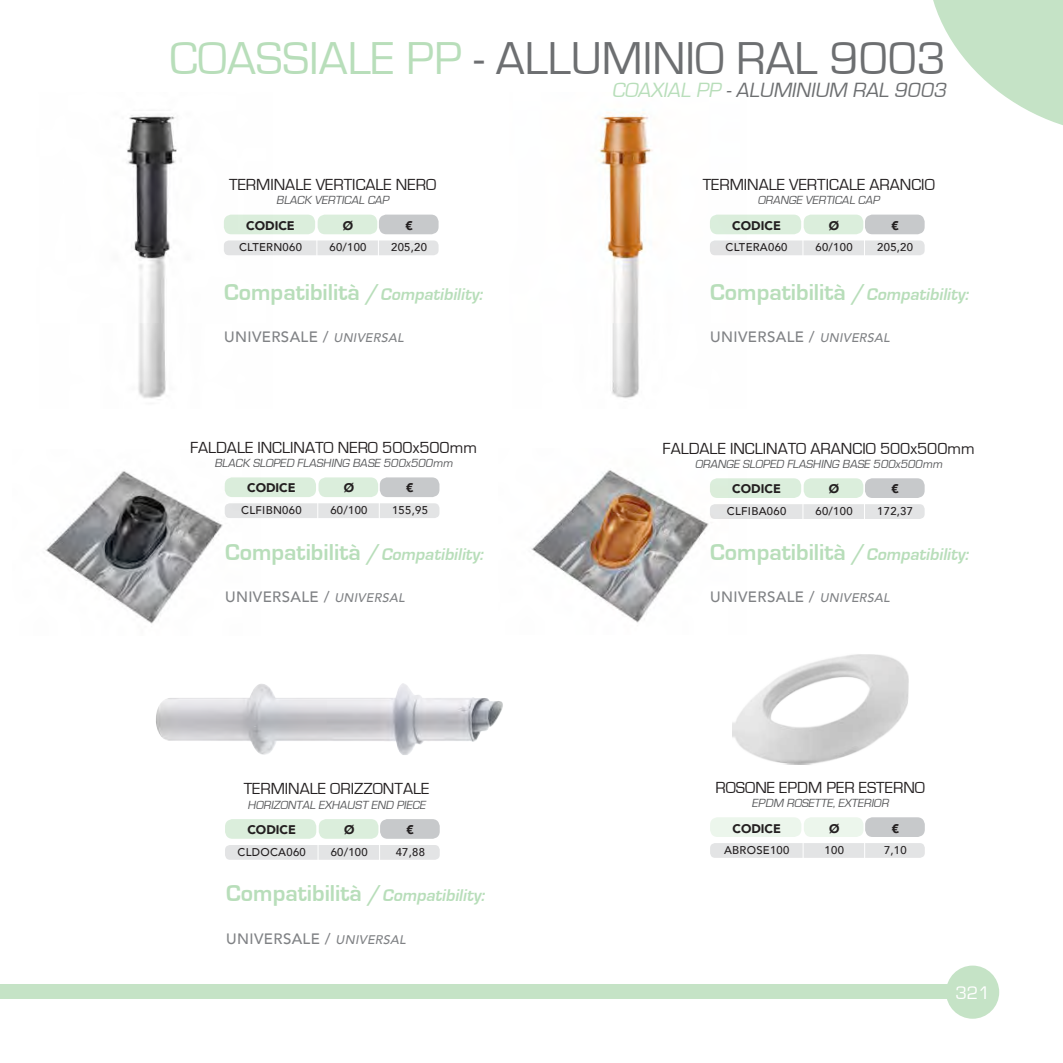
<style>
.page{position:relative;width:1063px;height:1063px;background:#fff}
.page>*{position:absolute;margin:0;border:0;box-sizing:border-box;transform-origin:0 0}
.t1{font:47.5px "Eurostile";color:#6d6f71}
.t2{font:700 23.75px "Eurostile";color:#b8deba}
.t3{font:italic 21.25px "Eurostile";color:#6d6f71}
.t4{font:18.75px "Eurostile";color:#fff}
.t5{font:16.5px "Eurostile";color:#231f20}
.t6{font:500 15px "Avenir";letter-spacing:.025em;color:#808285}
.t7{font:900 12.5px "Avenir";color:#231f20}
.t8{font:italic 12.12px "Eurostile";color:#58595b}
.t9{font:500 11.25px "Avenir";letter-spacing:.025em;color:#231f20}
.s1{color:#b8deba}
.s2{font-style:italic;font-size:17.5px}
.s3{font-style:italic;font-size:12.5px}
</style>
<div class="page">
<div style="left:0;top:985px;width:958px;height:14px;background:#c5e3c6"></div>
<div style="left:946px;top:966px;width:53px;height:53px;background:#c5e3c6;border-radius:50%"></div>
<div style="left:224px;top:215px;width:91px;height:19px;background:#dbeedc;border-radius:7px"></div>
<div style="left:225px;top:477px;width:91px;height:20px;background:#dbeedc;border-radius:7px"></div>
<div style="left:710px;top:215px;width:91px;height:19px;background:#dbeedc;border-radius:7px"></div>
<div style="left:710px;top:478px;width:91px;height:20px;background:#dbeedc;border-radius:7px"></div>
<div style="left:318px;top:215px;width:59px;height:19px;background:#dbeedc;border-radius:8px"></div>
<div style="left:319px;top:477px;width:59px;height:20px;background:#dbeedc;border-radius:8px"></div>
<div style="left:804px;top:215px;width:59px;height:19px;background:#dbeedc;border-radius:8px"></div>
<div style="left:804px;top:478px;width:59px;height:20px;background:#dbeedc;border-radius:8px"></div>
<div style="left:379px;top:215px;width:60px;height:19px;background:#c7c9cb;border-radius:8px"></div>
<div style="left:380px;top:477px;width:59px;height:20px;background:#c7c9cb;border-radius:8px"></div>
<div style="left:865px;top:215px;width:60px;height:19px;background:#c7c9cb;border-radius:8px"></div>
<div style="left:865px;top:478px;width:60px;height:20px;background:#c7c9cb;border-radius:8px"></div>
<div style="left:224px;top:240px;width:215px;height:15px;background:#e3e4e5;border-radius:5px"></div>
<div style="left:225px;top:503px;width:214px;height:15px;background:#e3e4e5;border-radius:5px"></div>
<div style="left:710px;top:240px;width:215px;height:15px;background:#e3e4e5;border-radius:5px"></div>
<div style="left:710px;top:504px;width:215px;height:15px;background:#e3e4e5;border-radius:5px"></div>
<hr style="left:316px;top:236px;width:1px;height:109px;background:#fff">
<hr style="left:317px;top:499px;width:1px;height:108px;background:#fff">
<hr style="left:802px;top:236px;width:1px;height:109px;background:#fff">
<hr style="left:802px;top:499px;width:1px;height:109px;background:#fff">
<hr style="left:378px;top:236px;width:1px;height:107px;background:#fff">
<hr style="left:379px;top:499px;width:1px;height:107px;background:#fff">
<hr style="left:864px;top:236px;width:1px;height:107px;background:#fff">
<hr style="left:864px;top:499px;width:1px;height:108px;background:#fff">
<div style="left:225px;top:819px;width:91px;height:20px;background:#dbeedc;border-radius:7px"></div>
<div style="left:319px;top:819px;width:59px;height:20px;background:#dbeedc;border-radius:8px"></div>
<div style="left:380px;top:819px;width:60px;height:20px;background:#c7c9cb;border-radius:8px"></div>
<div style="left:225px;top:845px;width:215px;height:15px;background:#e3e4e5;border-radius:5px"></div>
<hr style="left:318px;top:840px;width:1px;height:109px;background:#fff">
<hr style="left:379px;top:840px;width:1px;height:107px;background:#fff">
<div style="left:710px;top:817px;width:91px;height:20px;background:#ecf6ec;border-radius:7px"></div>
<div style="left:804px;top:817px;width:60px;height:20px;background:#ecf6ec;border-radius:8px"></div>
<div style="left:865px;top:817px;width:60px;height:20px;background:#c7c9cb;border-radius:8px"></div>
<div style="left:710px;top:843px;width:215px;height:15px;background:#e3e4e5;border-radius:5px"></div>
<svg style="left:803px;top:843px;width:1px;height:15px"></svg>
<svg style="left:864px;top:843px;width:1px;height:15px"></svg>
<img style="left:127px;top:115px;width:146px;height:284px">
<img style="left:598px;top:109px;width:148px;height:289px">
<img style="left:45px;top:471px;width:216px;height:153px">
<img style="left:531px;top:470px;width:197px;height:153px">
<img style="left:156px;top:683px;width:347px;height:72px">
<img style="left:732px;top:654px;width:177px;height:111px">
<svg style="left:933px;top:0;width:130px;height:125px"></svg>
<h1 class="t1" style="left:170px;top:33px;width:778px"><span class="s1">COASSIALE PP</span> - ALLUMINIO RAL 9003</h1>
<p class="t3" style="left:612px;top:78px;width:340px"><span class="s1">COAXIAL PP</span> -ALUMINIUM RAL 9003</p>
<p class="t5" style="left:229px;top:176px;width:208px">TERMINALE VERTICALE NERO</p>
<p class="t8" style="left:276px;top:194px;width:117px">BLACK VERTICAL CAP</p>
<p class="t5" style="left:703px;top:176px;width:234px">TERMINALE VERTICALE ARANCIO</p>
<p class="t8" style="left:758px;top:194px;width:126px">ORANGE VERTICAL CAP</p>
<p class="t7" style="left:246px;top:214px;width:50px">CODICE</p>
<p class="t7" style="left:343px;top:214px;width:12px">Ø</p>
<p class="t7" style="left:405px;top:214px;width:9px">€</p>
<p class="t9" style="left:239px;top:238px;width:64px">CLTERN060</p>
<p class="t9" style="left:330px;top:238px;width:39px">60/100</p>
<p class="t9" style="left:391px;top:238px;width:37px">205,20</p>
<p class="t7" style="left:732px;top:214px;width:50px">CODICE</p>
<p class="t7" style="left:829px;top:214px;width:12px">Ø</p>
<p class="t7" style="left:891px;top:214px;width:9px">€</p>
<p class="t9" style="left:726px;top:238px;width:63px">CLTERA060</p>
<p class="t9" style="left:816px;top:238px;width:39px">60/100</p>
<p class="t9" style="left:877px;top:238px;width:37px">205,20</p>
<h2 class="t2" style="left:224px;top:279px;width:263px">Compatibilità /<span class="s2">Compatibility:</span></h2>
<p class="t6" style="left:224px;top:324px;width:185px">UNIVERSALE / <span class="s3">UNIVERSAL</span></p>
<h2 class="t2" style="left:710px;top:279px;width:263px">Compatibilità /<span class="s2">Compatibility:</span></h2>
<p class="t6" style="left:710px;top:324px;width:185px">UNIVERSALE / <span class="s3">UNIVERSAL</span></p>
<p class="t5" style="left:190px;top:438px;width:289px">FALDALE INCLINATO NERO 500x500mm</p>
<p class="t8" style="left:214px;top:457px;width:242px">BLACK SLOPED FLASHING BASE 500x500mm</p>
<p class="t5" style="left:663px;top:439px;width:314px">FALDALE INCLINATO ARANCIO 500x500mm</p>
<p class="t8" style="left:695px;top:457px;width:251px">ORANGE SLOPED FLASHING BASE 500x500mm</p>
<p class="t7" style="left:247px;top:477px;width:50px">CODICE</p>
<p class="t7" style="left:344px;top:477px;width:12px">Ø</p>
<p class="t7" style="left:406px;top:477px;width:9px">€</p>
<p class="t9" style="left:241px;top:501px;width:62px">CLFIBN060</p>
<p class="t9" style="left:330px;top:501px;width:39px">60/100</p>
<p class="t9" style="left:392px;top:501px;width:37px">155,95</p>
<p class="t7" style="left:732px;top:478px;width:50px">CODICE</p>
<p class="t7" style="left:829px;top:478px;width:12px">Ø</p>
<p class="t7" style="left:891px;top:478px;width:9px">€</p>
<p class="t9" style="left:727px;top:502px;width:61px">CLFIBA060</p>
<p class="t9" style="left:816px;top:502px;width:39px">60/100</p>
<p class="t9" style="left:877px;top:502px;width:37px">172,37</p>
<h2 class="t2" style="left:225px;top:539px;width:263px">Compatibilità /<span class="s2">Compatibility:</span></h2>
<p class="t6" style="left:225px;top:584px;width:185px">UNIVERSALE / <span class="s3">UNIVERSAL</span></p>
<h2 class="t2" style="left:710px;top:539px;width:263px">Compatibilità /<span class="s2">Compatibility:</span></h2>
<p class="t6" style="left:710px;top:584px;width:185px">UNIVERSALE / <span class="s3">UNIVERSAL</span></p>
<p class="t5" style="left:244px;top:780px;width:187px">TERMINALE ORIZZONTALE</p>
<p class="t8" style="left:248px;top:798px;width:182px">HORIZONTAL EXHAUST END PIECE</p>
<p class="t5" style="left:716px;top:779px;width:211px">ROSONE EPDM PER ESTERNO</p>
<p class="t8" style="left:752px;top:797px;width:141px">EPDM ROSETTE,EXTERIOR</p>
<p class="t7" style="left:247px;top:819px;width:50px">CODICE</p>
<p class="t7" style="left:344px;top:819px;width:12px">Ø</p>
<p class="t7" style="left:407px;top:819px;width:9px">€</p>
<p class="t9" style="left:238px;top:842px;width:70px">CLDOCA060</p>
<p class="t9" style="left:331px;top:842px;width:39px">60/100</p>
<p class="t9" style="left:396px;top:842px;width:31px">47,88</p>
<p class="t7" style="left:732px;top:817px;width:50px">CODICE</p>
<p class="t7" style="left:829px;top:817px;width:12px">Ø</p>
<p class="t7" style="left:892px;top:817px;width:9px">€</p>
<p class="t9" style="left:724px;top:840px;width:67px">ABROSE100</p>
<p class="t9" style="left:825px;top:840px;width:21px">100</p>
<p class="t9" style="left:884px;top:840px;width:24px">7,10</p>
<h2 class="t2" style="left:226px;top:880px;width:263px">Compatibilità /<span class="s2">Compatibility:</span></h2>
<p class="t6" style="left:226px;top:926px;width:185px">UNIVERSALE / <span class="s3">UNIVERSAL</span></p>
<p class="t4" style="left:955px;top:982px;width:36px">321</p>
</div>
